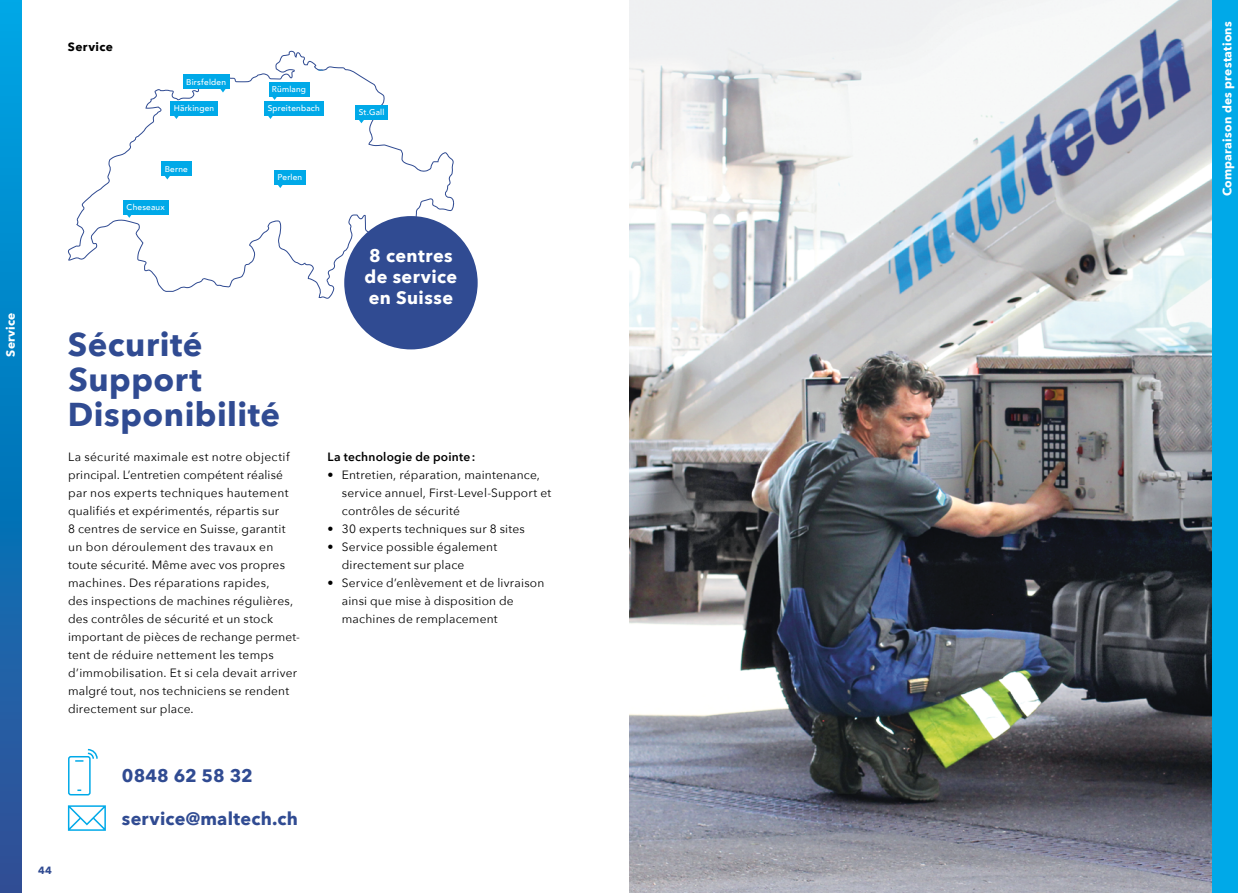
<style>
.page{position:relative;width:1238px;height:893px;background:#fff}
.page>*{position:absolute;margin:0;border:0;box-sizing:border-box;transform-origin:0 0}
.t1{font:700 33px/35px "Avenir Next";letter-spacing:.015em;color:#304b92}
.t2{font:700 18px "Avenir Next";letter-spacing:.01em;color:#304b92}
.t3{font:700 18px "Avenir Next";letter-spacing:.02em;color:#fff}
.t4{font:12px/18px "Avenir Next";letter-spacing:.02em;color:#000}
.t5{font:700 12px "Avenir Next";letter-spacing:.02em;color:#fff}
.t6{font:600 12px "Avenir Next";letter-spacing:.02em;color:#000}
.t7{font:700 12px "Avenir Next";letter-spacing:.03em;color:#000}
.t8{font:700 10.5px "Avenir Next";color:#304b92}
.t9{font:500 8.4px "Avenir";letter-spacing:.025em;color:#fff}
</style>
<div class="page">
<img style="left:629px;top:0;width:583px;height:893px">
<div style="left:1212px;top:0;width:25px;height:893px;background:#00a9e8"></div>
<svg style="left:0;top:0;width:21px;height:893px;background:#0d79bc"></svg>
<svg style="left:68px;top:51px;width:386px;height:248px"></svg>
<svg style="left:126px;top:214px;width:6px;height:4px"></svg>
<div style="left:123px;top:200px;width:46px;height:14px;background:#00a9e8"></div>
<svg style="left:358px;top:120px;width:6px;height:3px"></svg>
<svg style="left:277px;top:185px;width:6px;height:3px"></svg>
<div style="left:274px;top:170px;width:31px;height:15px;background:#00a9e8"></div>
<div style="left:344px;top:216px;width:133px;height:133px;background:#304b92;border-radius:50%"></div>
<div style="left:355px;top:105px;width:33px;height:15px;background:#00a9e8"></div>
<svg style="left:165px;top:176px;width:5px;height:3px"></svg>
<div style="left:161px;top:162px;width:31px;height:14px;background:#00a9e8"></div>
<svg style="left:220px;top:89px;width:6px;height:3px"></svg>
<div style="left:183px;top:75px;width:46px;height:14px;background:#00a9e8"></div>
<svg style="left:174px;top:115px;width:5px;height:4px"></svg>
<div style="left:170px;top:101px;width:48px;height:14px;background:#00a9e8"></div>
<svg style="left:272px;top:96px;width:5px;height:4px"></svg>
<div style="left:268px;top:82px;width:41px;height:14px;background:#00a9e8"></div>
<svg style="left:268px;top:115px;width:5px;height:4px"></svg>
<div style="left:264px;top:101px;width:59px;height:14px;background:#00a9e8"></div>
<svg style="left:68px;top:748px;width:30px;height:48px"></svg>
<svg style="left:68px;top:805px;width:38px;height:26px"></svg>
<p class="t5" style="left:0;top:357px;width:45px;rotate:-90deg">Service</p>
<p class="t7" style="left:68px;top:36px;width:46px">Service</p>
<p class="t9" style="left:186px;top:74px;width:41px">Birsfelden</p>
<p class="t9" style="left:174px;top:101px;width:42px">Härkingen</p>
<p class="t9" style="left:165px;top:161px;width:25px">Berne</p>
<p class="t9" style="left:127px;top:200px;width:40px">Cheseaux</p>
<p class="t9" style="left:272px;top:82px;width:36px">Rümlang</p>
<p class="t9" style="left:268px;top:101px;width:53px">Spreitenbach</p>
<p class="t9" style="left:277px;top:170px;width:26px">Perlen</p>
<p class="t1" style="left:68px;top:326px;width:136px">Sécurité<br>Support</p>
<p class="t1" style="left:68px;top:396px;width:214px">Disponibilité</p>
<p class="t9" style="left:359px;top:105px;width:27px">St.Gall</p>
<p class="t3" style="left:369px;top:240px;width:85px">8 centres</p>
<p class="t3" style="left:364px;top:261px;width:94px">de service</p>
<p class="t3" style="left:369px;top:282px;width:86px">en Suisse</p>
<p class="t4" style="left:68px;top:447px;width:233px">La sécurité maximale est notre objectif principal. L’entretien compétent réalisé par nos experts techniques hautement qualifiés et expérimentés, répartis sur<br>8 centres de service en Suisse, garantit un bon déroulement des travaux en toute sécurité. Même avec vos propres machines. Des réparations rapides,<br>des inspections de machines régulières, des contrôles de sécurité et un stock important de pièces de rechange permet&shy;tent de réduire nettement les temps d’immobilisation. Et si cela devait arriver malgré tout, nos techniciens se rendent directement sur place.</p>
<p class="t6" style="left:327px;top:447px;width:149px">La technologie de pointe:</p>
<p class="t4" style="left:342px;top:465px;width:211px;text-indent:-14px">• Entretien, réparation, maintenance, service annuel, First-Level-Support et contrôles de sécurité</p>
<p class="t4" style="left:327px;top:519px;width:199px">• 30 experts techniques sur 8 sites</p>
<p class="t4" style="left:342px;top:537px;width:157px;text-indent:-14px">• Service possible également directement sur place</p>
<p class="t4" style="left:342px;top:573px;width:204px;text-indent:-14px">• Service d’enlèvement et de livraison ainsi que mise à disposition de machines de remplacement</p>
<p class="t8" style="left:38px;top:861px;width:15px">44</p>
<p class="t2" style="left:122px;top:760px;width:132px">0848 62 58 32</p>
<p class="t2" style="left:122px;top:803px;width:178px">service@maltech.ch</p>
<p class="t5" style="left:1216px;top:196px;width:177px;rotate:-90deg">Comparaison des prestations</p>
</div>
